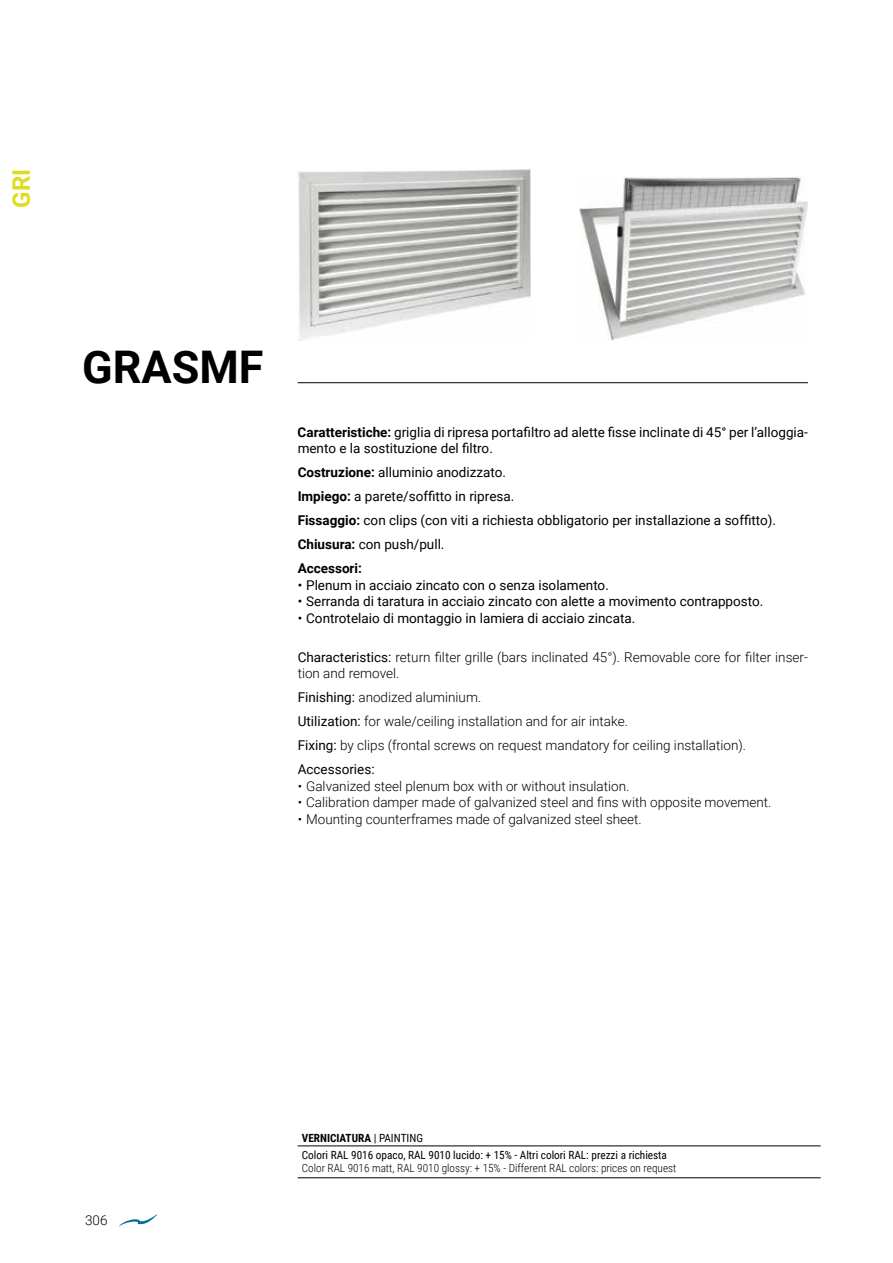
<style>
.page{position:relative;width:893px;height:1263px;background:#fff}
.page>*{position:absolute;margin:0;border:0;box-sizing:border-box;transform-origin:0 0}
.t1{font:700 45px "Roboto";color:#000}
.t2{font:700 24px "Roboto";color:#dedd1b}
.t3{font:13.5px/24px "Roboto";color:#000}
.t4{font:300 13.5px/24px "Roboto";color:#000}
.t5{font:11.25px/17.7px "Roboto Condensed";color:#000}
.t6{font:300 11.25px "Roboto Condensed";color:#000}
.s1{font-weight:700}
.s2{font-weight:400}
</style>
<div class="page">
<svg style="left:119px;top:1214px;width:39px;height:12px"></svg>
<img style="left:298px;top:169px;width:232px;height:171px">
<img style="left:579px;top:177px;width:229px;height:163px">
<hr style="left:298px;top:382px;width:510px;height:1px;background:#000">
<hr style="left:298px;top:1146px;width:523px;height:1px;background:#000">
<hr style="left:298px;top:1177px;width:523px;height:1px;background:#000">
<h2 class="t2" style="left:4px;top:207px;width:40px;rotate:-90deg">GRI</h2>
<h1 class="t1" style="left:82px;top:336px;width:183px">GRASMF</h1>
<p class="t3" style="left:298px;top:423px;width:512px;line-height:16.5px"><span class="s1">Caratteristiche:</span> griglia di ripresa portafiltro ad alette fisse inclinate di 45° per l’alloggia&shy;mento e la sostituzione del filtro.</p>
<p class="t3" style="left:298px;top:460px;width:480px"><span class="s1">Costruzione:</span> alluminio anodizzato.<br><span class="s1">Impiego:</span> a parete/soffitto in ripresa.<br><span class="s1">Fissaggio:</span> con clips (con viti a richiesta obbligatorio per installazione a soffitto).<br><span class="s1">Chiusura:</span> con push/pull.<br><span class="s1">Accessori:</span></p>
<p class="t3" style="left:298px;top:572px;width:313px">• Plenum in acciaio zincato con o senza isolamento.</p>
<p class="t3" style="left:298px;top:589px;width:467px">• Serranda di taratura in acciaio zincato con alette a movimento contrapposto.</p>
<p class="t3" style="left:298px;top:605px;width:339px">• Controtelaio di montaggio in lamiera di acciaio zincata.</p>
<p class="t4" style="left:298px;top:648px;width:512px;line-height:16.5px"><span class="s2">Characteristics:</span> return filter grille (bars inclinated 45°). Removable core for filter inser&shy;tion and removel.</p>
<p class="t4" style="left:298px;top:685px;width:450px"><span class="s2">Finishing:</span> anodized aluminium.<br><span class="s2">Utilization:</span> for wale/ceiling installation and for air intake.<br><span class="s2">Fixing:</span> by clips (frontal screws on request mandatory for ceiling installation).<br><span class="s2">Accessories:</span></p>
<p class="t4" style="left:298px;top:773px;width:333px">• Galvanized steel plenum box with or without insulation.</p>
<p class="t4" style="left:298px;top:790px;width:475px">• Calibration damper made of galvanized steel and fins with opposite movement.</p>
<p class="t4" style="left:298px;top:806px;width:346px">• Mounting counterframes made of galvanized steel sheet.</p>
<p class="t4" style="left:85px;top:1208px;width:24px">306</p>
<p class="t5" style="left:302px;top:1128px;width:367px"><span class="s1">VERNICIATURA</span> | PAINTING<br>Colori RAL 9016 opaco, RAL 9010 lucido: + 15% - Altri colori RAL: prezzi a richiesta</p>
<p class="t6" style="left:302px;top:1160px;width:376px">Color RAL 9016 matt, RAL 9010 glossy: + 15% - Different RAL colors: prices on request</p>
</div>
